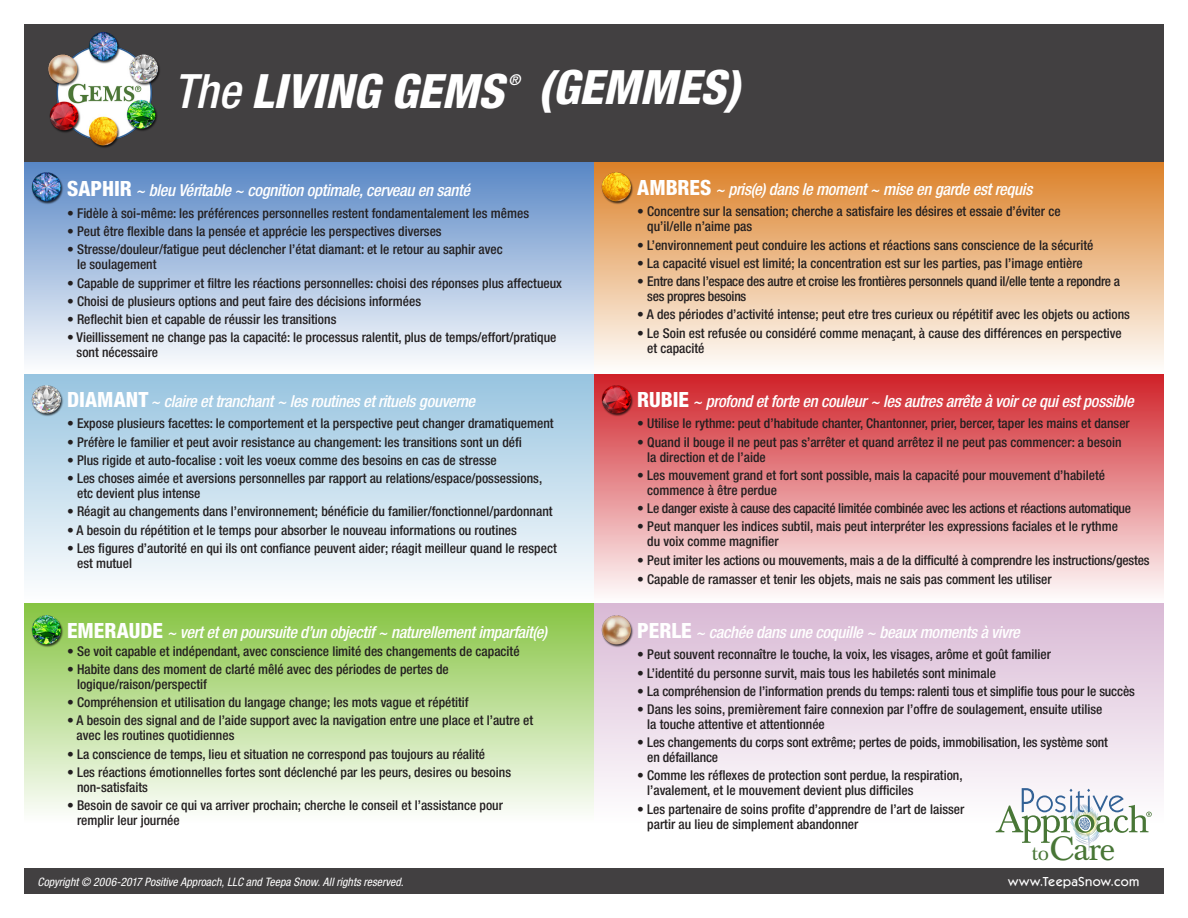
<style>
.page{position:relative;width:1188px;height:918px;background:#fff}
.page>*{position:absolute;margin:0;border:0;box-sizing:border-box;transform-origin:0 0}
.Bullets{font:italic 800 condensed 47.4px "Helvetica Neue LT Std";color:#fff}
.t1{font:33.15px "Baskerville BE";color:#487636}
.Gem_Header{font:italic 500 condensed 16.5px "Helvetica Neue LT Std";letter-spacing:-.02em;color:#fff}
.Bullets-2{font:italic 500 condensed 15px "Helvetica Neue LT Std";color:#fff}
.Bullets_Spanish{font:500 condensed 13.5px/15px "Helvetica Neue LT Std";color:#231f20}
.Bullets_Spanish-2{font:500 condensed 13.5px/15px "Helvetica Neue LT Std";letter-spacing:-.02em;color:#231f20}
.Gem_Header-2{font:500 condensed 13.5px "Helvetica Neue LT Std";color:#231f20}
.Bullets-3{font:500 condensed 13.5px "Helvetica Neue LT Std";color:#231f20}
.Bullets-4{font:500 13.05px "ITC Kabel Std";letter-spacing:.025em;color:#fff}
.Right_Quote_Text{font:italic condensed 11.7px "Helvetica Neue LT Std";letter-spacing:.005em;color:#fff}
.s1{font-weight:500}
.s2{font-weight:800;font-style:normal;font-size:21px}
.s3{font-size:20.85px}
</style>
<div class="page">
<div style="left:5px;top:603px;width:589px;height:221px;background:linear-gradient(to bottom,#86c442,#fefefe)"></div>
<div style="left:594px;top:603px;width:589px;height:221px;background:linear-gradient(to bottom,#d9b9d5,#fefefe)"></div>
<div style="left:594px;top:161px;width:589px;height:213px;background:linear-gradient(to bottom,#dc8027,#fefefe)"></div>
<div style="left:5px;top:161px;width:589px;height:213px;background:linear-gradient(to bottom,#5786c5,#fefefe)"></div>
<div style="left:5px;top:374px;width:589px;height:229px;background:linear-gradient(to bottom,#97c4e0,#fefefe)"></div>
<div style="left:594px;top:374px;width:589px;height:229px;background:linear-gradient(to bottom,#d02128,#fefefd)"></div>
<div style="left:5px;top:868px;width:1178px;height:49px;background:#424041"></div>
<div style="left:5px;top:1px;width:1178px;height:160px;background:#424041"></div>
<img style="left:32px;top:173px;width:31px;height:31px">
<img style="left:602px;top:173px;width:31px;height:31px">
<img style="left:32px;top:385px;width:31px;height:32px">
<img style="left:602px;top:385px;width:31px;height:32px">
<img style="left:32px;top:616px;width:31px;height:31px">
<img style="left:602px;top:616px;width:31px;height:31px">
<svg style="left:996px;top:788px;width:156px;height:63px"></svg>
<img style="left:48px;top:32px;width:112px;height:116px">
<div style="left:0;top:0;width:1188px;height:918px;border:24px solid #fff"></div>
<p class="Bullets" style="left:174px;top:62px;width:331px"><span class="s1">The</span> LIVING GEMS</p>
<p class="Bullets-2" style="left:508px;top:71px;width:13px">®</p>
<p class="Bullets" style="left:538px;top:57px;width:204px">(GEMMES)</p>
<p class="Gem_Header" style="left:67px;top:181px;width:404px"><span class="s2">SAPHIR</span> ~ bleu Véritable ~ cognition optimale, cerveau en santé</p>
<p class="Bullets_Spanish" style="left:67px;top:206px;width:464px">• Fidèle à soi-même: les préférences personnelles restent fondamentalement les mêmes</p>
<p class="Bullets_Spanish" style="left:67px;top:224px;width:376px">• Peut être flexible dans la pensée et apprécie les perspectives diverses</p>
<p class="Bullets_Spanish" style="left:77px;top:242px;width:427px;text-indent:-10px">• Stresse/douleur/fatigue peut déclencher l’état diamant: et le retour au saphir avec le soulagement</p>
<p class="Bullets_Spanish" style="left:67px;top:275px;width:496px">• Capable de supprimer et filtre les réactions personnelles: choisi des réponses plus affectueux</p>
<p class="Bullets_Spanish" style="left:67px;top:294px;width:356px">• Choisi de plusieurs options and peut faire des décisions informées</p>
<p class="Bullets_Spanish" style="left:67px;top:312px;width:271px">• Reflechit bien et capable de réussir les transitions</p>
<p class="Bullets_Spanish" style="left:77px;top:330px;width:481px;text-indent:-9px">• Vieillissement ne change pas la capacité: le processus ralentit, plus de temps/effort/pratique sont nécessaire</p>
<p class="Gem_Header" style="left:67px;top:391px;width:410px"><span class="s2">DIAMANT</span> ~ claire et tranchant ~ les routines et rituels gouverne</p>
<p class="Bullets_Spanish" style="left:67px;top:416px;width:488px">• Expose plusieurs facettes: le comportement et la perspective peut changer dramatiquement</p>
<p class="Bullets_Spanish" style="left:67px;top:434px;width:456px">• Préfère le familier et peut avoir resistance au changement: les transitions sont un défi</p>
<p class="Bullets_Spanish" style="left:67px;top:452px;width:431px">• Plus rigide et auto-focalise : voit les voeux comme des besoins en cas de stresse</p>
<p class="Bullets_Spanish" style="left:77px;top:471px;width:467px;text-indent:-10px">• Les choses aimée et aversions personnelles par rapport au relations/espace/possessions, etc devient plus intense</p>
<p class="Bullets_Spanish" style="left:67px;top:504px;width:487px">• Réagit au changements dans l’environnement; bénéficie du familier/fonctionnel/pardonnant</p>
<p class="Bullets_Spanish" style="left:67px;top:522px;width:451px">• A besoin du répétition et le temps pour absorber le nouveau informations ou routines</p>
<p class="Bullets_Spanish" style="left:77px;top:540px;width:481px;text-indent:-10px">• Les figures d’autorité en qui ils ont confiance peuvent aider; réagit meilleur quand le respect est mutuel</p>
<p class="Gem_Header" style="left:67px;top:622px;width:481px"><span class="s2">EMERAUDE</span> ~ vert et en poursuite d’un objectif ~ naturellement imparfait(e)</p>
<p class="Bullets_Spanish" style="left:67px;top:643px;width:454px">• Se voit capable et indépendant, avec conscience limité des changements de capacité</p>
<p class="Bullets_Spanish" style="left:77px;top:661px;width:373px;text-indent:-10px">• Habite dans des moment de clarté mêlé avec des périodes de pertes de logique/raison/perspectif</p>
<p class="Bullets_Spanish" style="left:67px;top:695px;width:403px">• Compréhension et utilisation du langage change; les mots vague et répétitif</p>
<p class="Bullets_Spanish" style="left:77px;top:713px;width:458px;text-indent:-9px">• A besoin des signal and de l’aide support avec la navigation entre une place et l’autre et avec les routines quotidiennes</p>
<p class="Bullets_Spanish" style="left:67px;top:746px;width:420px">• La conscience de temps, lieu et situation ne correspond pas toujours au réalité</p>
<p class="Bullets_Spanish" style="left:77px;top:764px;width:436px;text-indent:-10px">• Les réactions émotionnelles fortes sont déclenché par les peurs, desires ou besoins non-satisfaits</p>
<p class="Bullets_Spanish" style="left:77px;top:798px;width:427px;text-indent:-10px">• Besoin de savoir ce qui va arriver prochain; cherche le conseil et l’assistance pour remplir leur journée</p>
<p class="Gem_Header" style="left:637px;top:179px;width:397px"><span class="s2">AMBRES</span> ~ pris(e) dans le moment ~ mise en garde est requis</p>
<p class="Bullets_Spanish" style="left:647px;top:204px;width:415px;text-indent:-10px">• Concentre sur la sensation; cherche a satisfaire les désires et essaie d’éviter ce qu’il/elle n’aime pas</p>
<p class="Bullets_Spanish" style="left:637px;top:237px;width:458px">• L’environnement peut conduire les actions et réactions sans conscience de la sécurité</p>
<p class="Bullets_Spanish" style="left:637px;top:255px;width:447px">• La capacité visuel est limité; la concentration est sur les parties, pas l’image entière</p>
<p class="Bullets_Spanish-2" style="left:647px;top:274px;width:474px;text-indent:-10px">• Entre dans l’espace des autre et croise les frontières personnels quand il/elle tente a repondre a ses propres besoins</p>
<p class="Bullets_Spanish" style="left:637px;top:307px;width:494px">• A des périodes d’activité intense; peut etre tres curieux ou répétitif avec les objets ou actions</p>
<p class="Bullets_Spanish" style="left:647px;top:325px;width:476px;text-indent:-10px">• Le Soin est refusée ou considéré comme menaçant, à cause des différences en perspective et capacité</p>
<p class="Gem_Header" style="left:637px;top:391px;width:498px"><span class="s2">RUBIE</span> ~ profond et forte en couleur ~ les autres arrête à voir ce qui est possible</p>
<p class="Gem_Header-2" style="left:637px;top:416px;width:494px">• Utilise le rythme: peut d’habitude chanter, Chantonner, prier, bercer, taper les mains et danser</p>
<p class="Bullets_Spanish" style="left:647px;top:434px;width:476px;text-indent:-10px">• Quand il bouge il ne peut pas s’arrêter et quand arrêtez il ne peut pas commencer: a besoin la direction et de l’aide</p>
<p class="Bullets_Spanish" style="left:647px;top:467px;width:459px;text-indent:-10px">• Les mouvement grand et fort sont possible, mais la capacité pour mouvement d’habileté commence à être perdue</p>
<p class="Bullets_Spanish-2" style="left:637px;top:501px;width:495px">• Le danger existe à cause des capacité limitée combinée avec les actions et réactions automatique</p>
<p class="Bullets_Spanish" style="left:647px;top:519px;width:472px;text-indent:-10px">• Peut manquer les indices subtil, mais peut interpréter les expressions faciales et le rythme du voix comme magnifier</p>
<p class="Bullets_Spanish" style="left:637px;top:552px;width:514px">• Peut imiter les actions ou mouvements, mais a de la difficulté à comprendre les instructions/gestes</p>
<p class="Bullets-3" style="left:637px;top:571px;width:416px">• Capable de ramasser et tenir les objets, mais ne sais pas comment les utiliser</p>
<p class="Gem_Header" style="left:637px;top:622px;width:384px"><span class="s2">PERLE</span> ~ cachée dans une coquille ~ beaux moments à vivre</p>
<p class="Bullets_Spanish" style="left:637px;top:647px;width:415px">• Peut souvent reconnaître le touche, la voix, les visages, arôme et goût familier</p>
<p class="Bullets_Spanish" style="left:637px;top:665px;width:360px">• L’identité du personne survit, mais tous les habiletés sont minimale</p>
<p class="Bullets_Spanish" style="left:637px;top:683px;width:499px">• La compréhension de l’information prends du temps: ralenti tous et simplifie tous pour le succès</p>
<p class="Bullets_Spanish" style="left:647px;top:702px;width:457px;text-indent:-10px">• Dans les soins, premièrement faire connexion par l’offre de soulagement, ensuite utilise la touche attentive et attentionnée</p>
<p class="Bullets_Spanish" style="left:647px;top:735px;width:462px;text-indent:-10px">• Les changements du corps sont extrême; pertes de poids, immobilisation, les système sont en défaillance</p>
<p class="Bullets_Spanish" style="left:647px;top:768px;width:317px;text-indent:-10px">• Comme les réflexes de protection sont perdue, la respiration, l’avalement, et le mouvement devient plus difficiles</p>
<p class="Bullets_Spanish" style="left:647px;top:801px;width:319px;text-indent:-10px">• Les partenaire de soins profite d’apprendre de l’art de laisser partir au lieu de simplement abandonner</p>
<p class="t1" style="left:1032px;top:829px;width:85px"><span class="s3">to</span>Care</p>
<p class="Right_Quote_Text" style="left:37px;top:875px;width:368px">Copyright © 2006-2017 Positive Approach, LLC and Teepa Snow. All rights reserved.</p>
<p class="Bullets-4" style="left:1008px;top:874px;width:133px">www.TeepaSnow.com</p>
</div>
